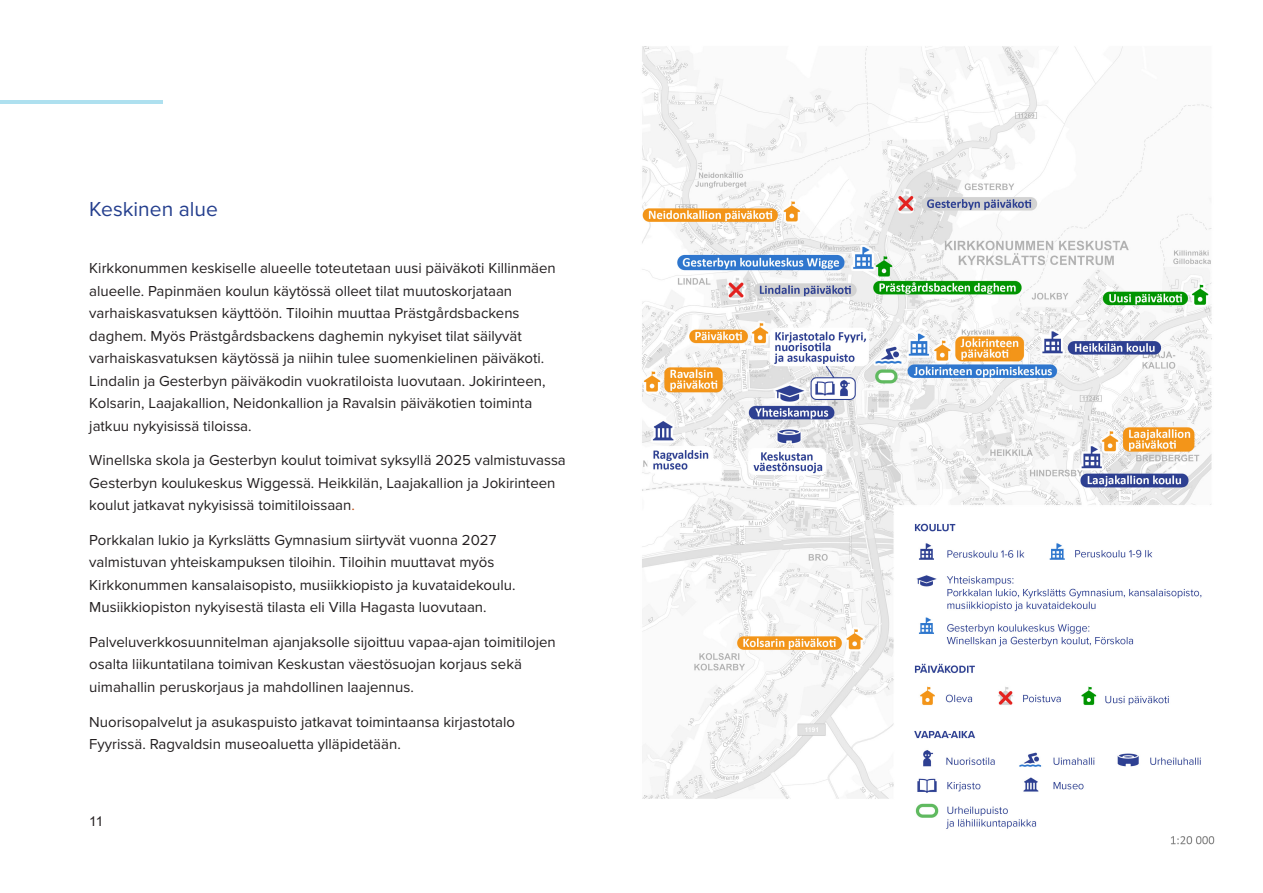
<style>
.page{position:relative;width:1263px;height:893px;background:#fff}
.page>*{position:absolute;margin:0;border:0;box-sizing:border-box;transform-origin:0 0}
.t1{font:21px "Proxima Nova";color:#253f8e}
.t2{font:15px/22.5px "Proxima Nova";color:#231f20}
.t3{font:13.5px "Arial";color:#231f20}
.s1{color:#bf4e14}
</style>
<div class="page">
<img style="left:642px;top:46px;width:573px;height:799px">
<hr style="left:0;top:100px;width:163px;height:3px;background:#aee0ef">
<p class="t1" style="left:89px;top:194px;width:130px">Keskinen alue</p>
<p class="t2" style="left:89px;top:257px;width:468px">Kirkkonummen keskiselle alueelle toteutetaan uusi päiväkoti Killinmäen alueelle. Papinmäen koulun käytössä olleet tilat muutoskorjataan varhaiskasvatuksen käyttöön. Tiloihin muuttaa Prästgårdsbackens daghem. Myös Prästgårdsbackens daghemin nykyiset tilat säilyvät varhaiskasvatuksen käytössä ja niihin tulee suomenkielinen päiväkoti.<br>Lindalin ja Gesterbyn päiväkodin vuokratiloista luovutaan. Jokirinteen, Kolsarin, Laajakallion, Neidonkallion ja Ravalsin päiväkotien toiminta jatkuu nykyisissä tiloissa.</p>
<p class="t2" style="left:89px;top:449px;width:478px">Winellska skola ja Gesterbyn koulut toimivat syksyllä 2025 valmistuvassa<br>Gesterbyn koulukeskus Wiggessä. Heikkilän, Laajakallion ja Jokirinteen koulut jatkavat nykyisissä toimitiloissaan<span class="s1">.</span></p>
<p class="t2" style="left:89px;top:528px;width:428px">Porkkalan lukio ja Kyrkslätts Gymnasium siirtyvät vuonna 2027 valmistuvan yhteiskampuksen tiloihin. Tiloihin muuttavat myös Kirkkonummen kansalaisopisto, musiikkiopisto ja kuvataidekoulu.<br>Musiikkiopiston nykyisestä tilasta eli Villa Hagasta luovutaan.</p>
<p class="t2" style="left:89px;top:630px;width:468px">Palveluverkkosuunnitelman ajanjaksolle sijoittuu vapaa-ajan toimitilojen osalta liikuntatilana toimivan Keskustan väestösuojan korjaus sekä uimahallin peruskorjaus ja mahdollinen laajennus.</p>
<p class="t2" style="left:89px;top:710px;width:427px">Nuorisopalvelut ja asukaspuisto jatkavat toimintaansa kirjastotalo<br>Fyyrissä. Ragvaldsin museoaluetta ylläpidetään.</p>
<p class="t3" style="left:89px;top:812px;width:16px">11</p>
</div>
